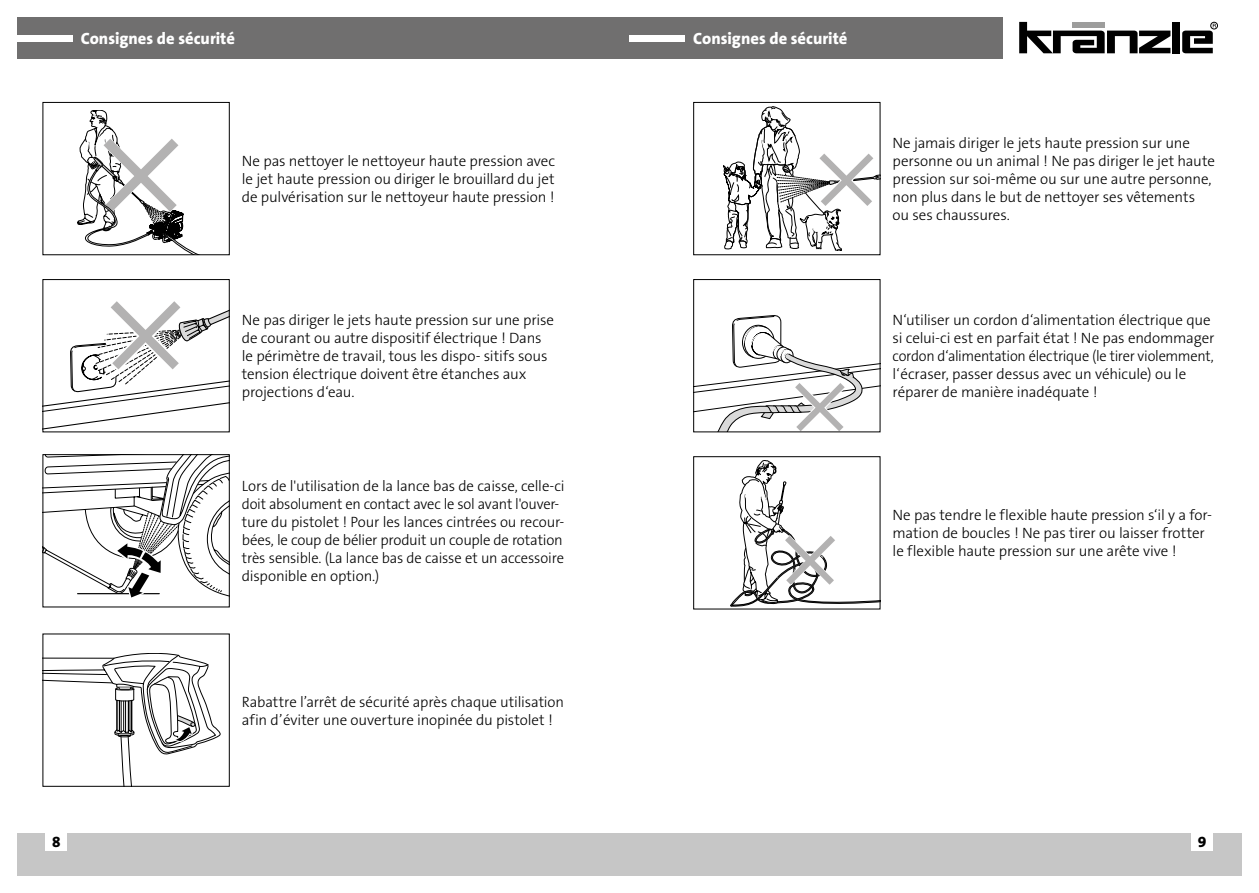
<style>
.page{position:relative;width:1259px;height:893px;background:#fff}
.page>*{position:absolute;margin:0;border:0;box-sizing:border-box;transform-origin:0 0}
.t1{font:16.5px "The Sans LP8 Ex Bld";color:#fff}
.t2{font:15px/18px "The Sans LP3 Lig";letter-spacing:-.01em;color:#000}
.t3{font:15px "The Sans LP8 Ex Bld";color:#000}
</style>
<div class="page">
<div style="left:629px;top:833px;width:613px;height:43px;background:#c6c6c6"></div>
<div style="left:17px;top:833px;width:612px;height:43px;background:#c6c6c6"></div>
<div style="left:1191px;top:833px;width:22px;height:18px;background:#fff"></div>
<div style="left:46px;top:833px;width:21px;height:18px;background:#fff"></div>
<div style="left:17px;top:17px;width:985px;height:41px;background:#706f6f"></div>
<div style="left:17px;top:35px;width:55px;height:6px;background:#fff"></div>
<div style="left:629px;top:35px;width:56px;height:6px;background:#fff"></div>
<svg style="left:1019px;top:22px;width:151px;height:31px"></svg>
<div style="left:1172px;top:22px;width:7px;height:31px;background:#000"></div>
<div style="left:1210px;top:22px;width:7px;height:7px;border:1px solid #000;border-radius:50%"></div>
<svg style="left:1182px;top:24px;width:34px;height:29px"></svg>
<svg style="left:44px;top:301px;width:184px;height:129px"></svg>
<div style="left:42px;top:279px;width:188px;height:153px;border:1px solid #000"></div>
<svg style="left:45px;top:653px;width:175px;height:132px"></svg>
<div style="left:43px;top:634px;width:187px;height:153px;border:1px solid #000"></div>
<svg style="left:695px;top:315px;width:183px;height:115px"></svg>
<div style="left:693px;top:279px;width:187px;height:153px;border:1px solid #000"></div>
<svg style="left:730px;top:460px;width:148px;height:146px"></svg>
<div style="left:693px;top:456px;width:187px;height:153px;border:1px solid #000"></div>
<svg style="left:723px;top:106px;width:155px;height:145px"></svg>
<div style="left:693px;top:102px;width:187px;height:153px;border:1px solid #000"></div>
<svg style="left:45px;top:456px;width:183px;height:142px"></svg>
<div style="left:43px;top:454px;width:187px;height:153px;border:1px solid #000"></div>
<svg style="left:78px;top:110px;width:118px;height:143px"></svg>
<div style="left:43px;top:102px;width:187px;height:153px;border:1px solid #000"></div>
<p class="t1" style="left:81px;top:28px;width:156px">Consignes de sécurité</p>
<p class="t1" style="left:693px;top:28px;width:156px">Consignes de sécurité</p>
<p class="t2" style="left:242px;top:152px;width:315px;text-align:justify">Ne pas nettoyer le nettoyeur haute pression avec le jet haute pression ou diriger le brouillard du jet de pulvérisation sur le nettoyeur haute pression !</p>
<p class="t2" style="left:242px;top:311px;width:314px">Ne pas diriger le jets haute pression sur une prise de courant ou autre dispositif électrique ! Dans le périmètre de travail, tous les dispo- sitifs sous tension électrique doivent être étanches aux projections d‘eau.</p>
<p class="t2" style="left:242px;top:477px;width:324px">Lors de l'utilisation de la lance bas de caisse, celle-ci doit absolument en contact avec le sol avant l'ouver&shy;ture du pistolet ! Pour les lances cintrées ou recour&shy;bées, le coup de bélier produit un couple de rotation très sensible. (La lance bas de caisse et un accessoire disponible en option.)</p>
<p class="t2" style="left:242px;top:693px;width:324px">Rabattre l’arrêt de sécurité après chaque utilisation afin d’éviter une ouverture inopinée du pistolet !</p>
<p class="t2" style="left:892px;top:134px;width:324px">Ne jamais diriger le jets haute pression sur une personne ou un animal ! Ne pas diriger le jet haute pression sur soi-même ou sur une autre personne, non plus dans le but de nettoyer ses vêtements ou ses chaussures.</p>
<p class="t2" style="left:892px;top:311px;width:323px">N‘utiliser un cordon d‘alimentation électrique que si celui-ci est en parfait état ! Ne pas endommager cordon d‘alimentation électrique (le tirer violemment, l‘écraser, passer dessus avec un véhicule) ou le réparer de manière inadéquate !</p>
<p class="t2" style="left:892px;top:506px;width:321px">Ne pas tendre le flexible haute pression s‘il y a for&shy;mation de boucles ! Ne pas tirer ou laisser frotter le flexible haute pression sur une arête vive !</p>
<p class="t3" style="left:52px;top:832px;width:10px">8</p>
<p class="t3" style="left:1198px;top:832px;width:10px">9</p>
</div>
